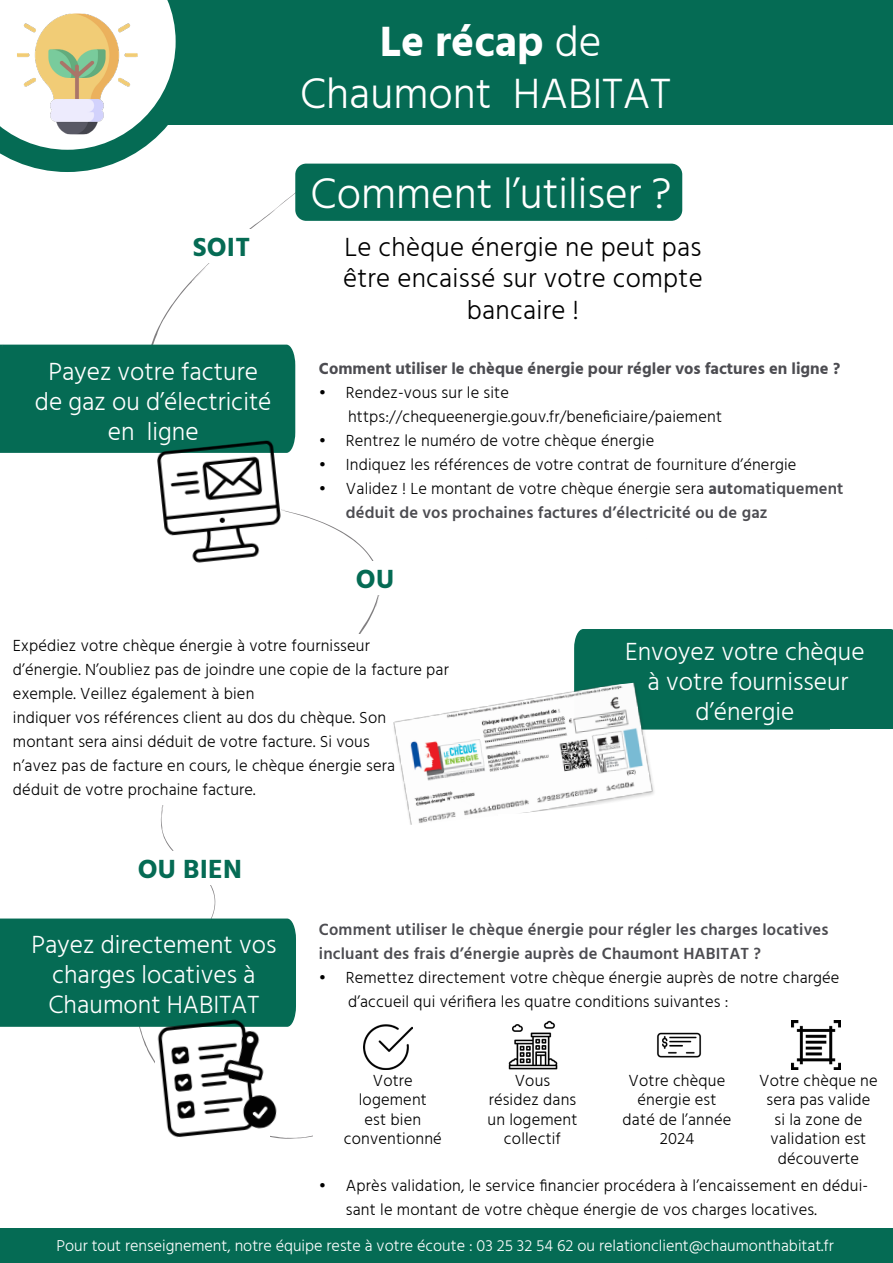
<style>
.page{position:relative;width:893px;height:1263px;background:#fff}
.page>*{position:absolute;margin:0;border:0;box-sizing:border-box;transform-origin:0 0}
.t1{font:300 43.5px "Hind Madurai";color:#fff}
.t2{font:700 43.5px "Hind Madurai";color:#fff}
.t3{font:300 27px/31.5px "Hind Madurai";letter-spacing:.01em;color:#000;text-align:center}
.t4{font:700 27px "Hind Madurai";letter-spacing:.01em;color:#056b54}
.t5{font:300 25.5px/30px "Hind Madurai";color:#fff;text-align:center}
.t6{font:300 16.5px/19.5px "Hind Madurai";letter-spacing:.01em;color:#000;text-align:center}
.t7{font:600 16.5px/24px "Hind Madurai";letter-spacing:.01em;color:#4c4c51}
.t8{font:700 16.5px "Hind Madurai";color:#4c4c51}
.t9{font:300 16.2px "Hind Madurai";color:#fff}
.s1{font-weight:300}
.s2{font-weight:300;color:#000}
.s3{font-weight:700}
</style>
<div class="page">
<div style="left:0;top:1229px;width:893px;height:34px;background:#056b54"></div>
<div style="left:295px;top:164px;width:387px;height:57px;background:#056b54;border-radius:11px"></div>
<div style="left:0;top:0;width:893px;height:125px;background:#056b54"></div>
<svg style="left:0;top:0;width:176px;height:172px"></svg>
<img style="left:17px;top:14px;width:121px;height:120px">
<div style="left:0;top:918px;width:296px;height:109px;background:#056b54"></div>
<div style="left:574px;top:629px;width:319px;height:100px;background:#056b54"></div>
<div style="left:0;top:343px;width:295px;height:110px;background:#056b54"></div>
<img style="left:155px;top:439px;width:132px;height:124px">
<img style="left:393px;top:681px;width:265px;height:144px">
<div style="left:499px;top:815px;width:394px;height:43px;background:#fff"></div>
<img style="left:363px;top:1024px;width:50px;height:46px">
<img style="left:657px;top:1032px;width:45px;height:26px">
<img style="left:791px;top:1020px;width:50px;height:50px">
<img style="left:508px;top:1020px;width:49px;height:50px">
<img style="left:152px;top:1014px;width:132px;height:125px">
<p class="t2" style="left:380px;top:13px;width:223px">Le récap <span class="s1">de</span></p>
<p class="t1" style="left:300px;top:68px;width:372px">Chaumont HABITAT</p>
<p class="t4" style="left:193px;top:229px;width:59px">SOIT</p>
<p class="t5" style="left:48px;top:358px;width:211px">Payez votre facture</p>
<p class="t5" style="left:35px;top:388px;width:238px">de gaz ou d’électricité</p>
<p class="t5" style="left:108px;top:418px;width:92px">en ligne</p>
<p class="t1" style="left:311px;top:168px;width:362px">Comment l’utiliser ?</p>
<p class="t3" style="left:343px;top:233px;width:361px">Le chèque énergie ne peut pas être encaissé sur votre compte bancaire !</p>
<p class="t8" style="left:319px;top:358px;width:523px">Comment utiliser le chèque énergie pour régler vos factures en ligne ?</p>
<p class="t6" style="left:319px;top:384px;width:192px">• Rendez-vous sur le site</p>
<p class="t6" style="left:348px;top:408px;width:376px">https://chequeenergie.gouv.fr/beneficiaire/paiement</p>
<p class="t6" style="left:319px;top:432px;width:337px">• Rentrez le numéro de votre chèque énergie</p>
<p class="t6" style="left:319px;top:456px;width:479px">• Indiquez les références de votre contrat de fourniture d’énergie</p>
<p class="t7" style="left:346px;top:477px;width:499px;text-indent:-27px"><span class="s2">• Validez ! Le montant de votre chèque énergie sera</span> <span class="s3">aut</span>omatiquement déduit de vos prochaines factures d’électricité ou de gaz</p>
<p class="t4" style="left:356px;top:561px;width:40px">OU</p>
<p class="t6" style="left:13px;top:637px;width:358px">Expédiez votre chèque énergie à votre fournisseur</p>
<p class="t6" style="left:13px;top:658px;width:437px;line-height:24px;text-align:left">d’énergie. N’oubliez pas de joindre une copie de la facture par exemple. Veillez également à bien</p>
<p class="t6" style="left:13px;top:709px;width:375px">indiquer vos références client au dos du chèque. Son</p>
<p class="t6" style="left:13px;top:733px;width:358px">montant sera ainsi déduit de votre facture. Si vous</p>
<p class="t6" style="left:13px;top:757px;width:384px">n’avez pas de facture en cours, le chèque énergie sera</p>
<p class="t6" style="left:13px;top:781px;width:244px">déduit de votre prochaine facture.</p>
<p class="t4" style="left:138px;top:851px;width:106px">OU BIEN</p>
<p class="t5" style="left:625px;top:638px;width:241px">Envoyez votre chèque</p>
<p class="t5" style="left:648px;top:668px;width:202px">à votre fournisseur</p>
<p class="t5" style="left:696px;top:698px;width:100px">d’énergie</p>
<p class="t5" style="left:31px;top:932px;width:246px">Payez directement vos charges locatives à</p>
<p class="t5" style="left:48px;top:992px;width:213px">Chaumont HABITAT</p>
<p class="t7" style="left:319px;top:918px;width:511px">Comment utiliser le chèque énergie pour régler les charges locatives</p>
<p class="t7" style="left:319px;top:942px;width:444px">incluant des frais d’énergie auprès de Chaumont HABITAT ?</p>
<p class="t6" style="left:319px;top:968px;width:522px">• Remettez directement votre chèque énergie auprès de notre chargée</p>
<p class="t6" style="left:348px;top:992px;width:382px">d’accueil qui vérifiera les quatre conditions suivantes :</p>
<p class="t6" style="left:623px;top:1071px;width:110px">Votre chèque énergie est daté de l’année<br>2024</p>
<p class="t6" style="left:759px;top:1071px;width:120px">Votre chèque ne sera pas valide<br>si la zone de validation est découverte</p>
<p class="t6" style="left:346px;top:1175px;width:524px;line-height:24px;text-align:left;text-indent:-27px">• Après validation, le service financier procédera à l’encaissement en dédui&shy;sant le montant de votre chèque énergie de vos charges locatives.</p>
<p class="t6" style="left:373px;top:1071px;width:42px">Votre</p>
<p class="t6" style="left:359px;top:1091px;width:70px">logement</p>
<p class="t6" style="left:344px;top:1110px;width:100px">est bien conventionné</p>
<p class="t6" style="left:515px;top:1071px;width:37px">Vous</p>
<p class="t6" style="left:487px;top:1091px;width:92px">résidez dans un logement collectif</p>
<p class="t9" style="left:56px;top:1236px;width:779px">Pour tout renseignement, notre équipe reste à votre écoute : 03 25 32 54 62 ou relationclient@chaumonthabitat.fr</p>
</div>
